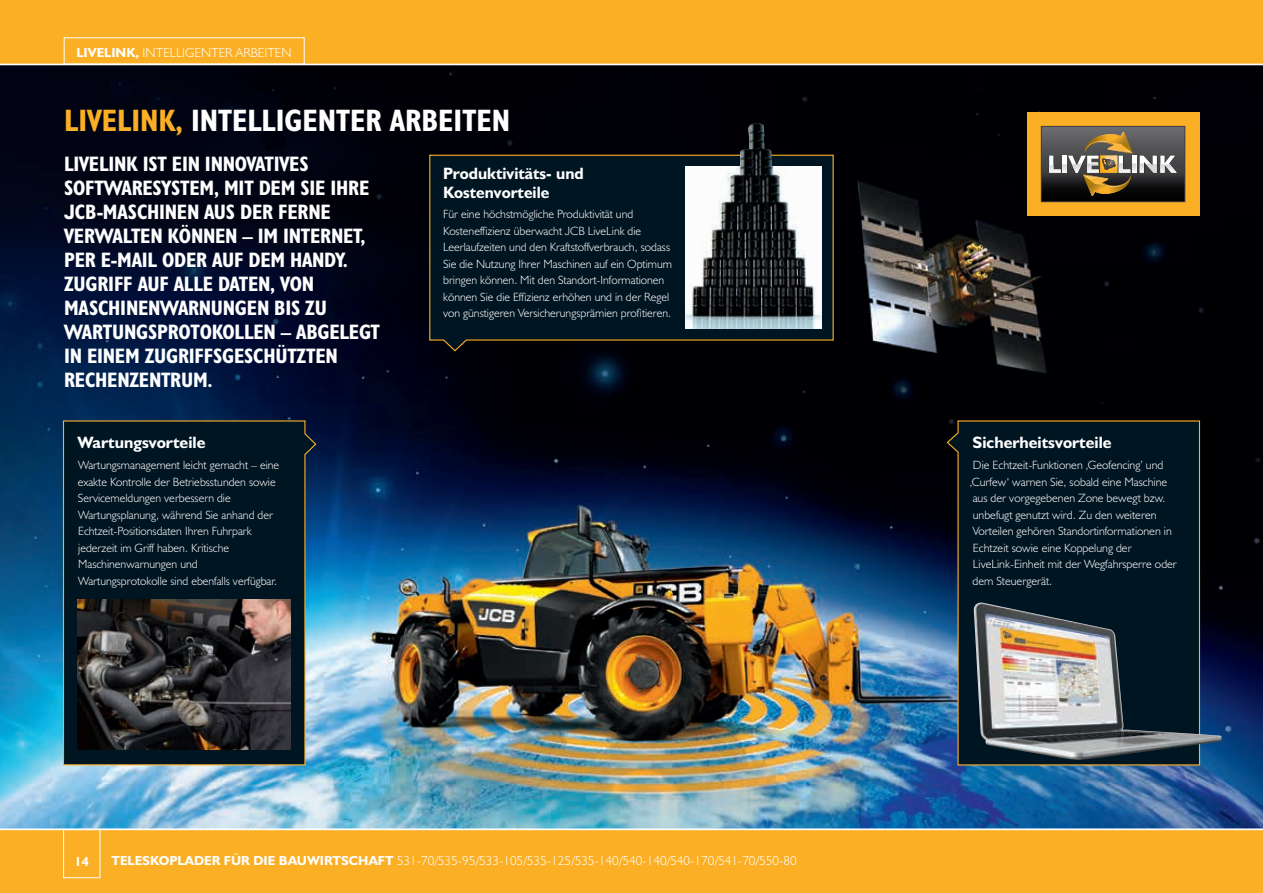
<style>
.page{position:relative;width:1263px;height:893px;background:#fff}
.page>*{position:absolute;margin:0;border:0;box-sizing:border-box;transform-origin:0 0}
.t1{font:31.2px "JCB Bold Condensed";color:#fff}
.t2{font:21px/24px "JCB Bold Condensed";letter-spacing:-.01em;color:#fff}
.t3{font:16.5px/18.8px "JCB Bold";color:#fff}
.t4{font:13.2px "JCB Light";color:#fff}
.t5{font:13.2px "JCB Bold";color:#fff}
.t6{font:12px/16.5px "JCB Light";color:#fff}
.s1{font-family:"JCB Bold"}
.s2{color:#fbaf25}
</style>
<div class="page">
<img style="left:0;top:65px;width:1263px;height:764px">
<svg style="left:62px;top:420px;width:255px;height:346px;background:#0b222e"></svg>
<svg style="left:946px;top:420px;width:254px;height:346px;background:#071b27"></svg>
<img style="left:77px;top:600px;width:213px;height:149px">
<img style="left:974px;top:603px;width:248px;height:157px">
<svg style="left:429px;top:154px;width:405px;height:198px;background:#05161f"></svg>
<img style="left:685px;top:166px;width:137px;height:163px">
<img style="left:693px;top:123px;width:119px;height:192px">
<div style="left:0;top:0;width:1263px;height:64px;background:#fbaf25"></div>
<div style="left:0;top:829px;width:1263px;height:64px;background:#fbaf25"></div>
<hr style="left:0;top:829px;width:1263px;height:1px;background:#fff">
<div style="left:63px;top:829px;width:37px;height:49px;border:1px solid #fff"></div>
<div style="left:1027px;top:112px;width:172px;height:104px;background:#fbaf25"></div>
<svg style="left:1041px;top:126px;width:144px;height:76px;background:#5c564b"></svg>
<p class="t4" style="left:77px;top:44px;width:217px"><span class="s1">LIVELINK,</span> INTELLIGENTER ARBEITEN</p>
<h1 class="t1" style="left:64px;top:101px;width:152px"><span class="s2">LIVELINK,</span> INTELLIGENTER</h1>
<h1 class="t1" style="left:390px;top:101px;width:16px">ARBEITEN</h1>
<h2 class="t2" style="left:64px;top:152px;width:152px">LIVELINK ISTEIN INNOVATIVES<br>SOFTWARESYSTEM</h2>
<h2 class="t2" style="left:214px;top:176px;width:58px">, MIT DEM</h2>
<h2 class="t2" style="left:300px;top:176px;width:48px">SIE IHRE</h2>
<h2 class="t2" style="left:64px;top:200px;width:65px">JCB-MASCHINEN</h2>
<h2 class="t2" style="left:204px;top:200px;width:48px">AUS DER</h2>
<h2 class="t2" style="left:278px;top:200px;width:21px">FERNE</h2>
<h2 class="t2" style="left:64px;top:224px;width:12px">VERWALTEN</h2>
<h2 class="t2" style="left:168px;top:224px;width:13px">KÖNNEN</h2>
<h2 class="t2" style="left:242px;top:224px;width:58px">– IM INTERNET</h2>
<h2 class="t2" style="left:360px;top:224px;width:7px">,</h2>
<h2 class="t2" style="left:64px;top:248px;width:12px">PER</h2>
<h2 class="t2" style="left:101px;top:248px;width:74px">E-MAIL ODER</h2>
<h2 class="t2" style="left:212px;top:248px;width:49px">AUF DEM</h2>
<h2 class="t2" style="left:290px;top:248px;width:24px">HANDY</h2>
<h2 class="t2" style="left:343px;top:248px;width:7px">.</h2>
<h2 class="t2" style="left:64px;top:272px;width:20px">ZUGRIFF</h2>
<h2 class="t2" style="left:138px;top:272px;width:47px">AUF ALLE</h2>
<h2 class="t2" style="left:218px;top:272px;width:23px">DATEN</h2>
<h2 class="t2" style="left:270px;top:272px;width:23px">, VON</h2>
<h2 class="t2" style="left:64px;top:296px;width:27px">MASCHINENWARNUNGEN</h2>
<h2 class="t2" style="left:274px;top:296px;width:43px">BIS ZU</h2>
<h2 class="t2" style="left:64px;top:320px;width:30px">WARTUNGSPROTOKOLLEN</h2>
<h2 class="t2" style="left:281px;top:320px;width:27px">– ABGELEGT</h2>
<h2 class="t2" style="left:64px;top:344px;width:34px">IN EINEM</h2>
<h2 class="t2" style="left:145px;top:344px;width:12px">ZUGRIFFSGESCHÜTZTEN</h2>
<h2 class="t2" style="left:64px;top:368px;width:23px">RECHENZENTRUM</h2>
<h2 class="t2" style="left:208px;top:368px;width:7px">.</h2>
<h3 class="t3" style="left:77px;top:433px;width:130px">Wartungsvorteile</h3>
<p class="t6" style="left:78px;top:457px;width:203px">Wartungsmanagement leicht gemacht – eine exakte Kontrolle der Betriebsstunden sowie Servicemeldungen verbessern die Wartungsplanung, während Sie anhand der Echtzeit-Positionsdaten Ihren Fuhrpark jederzeit im Griff haben. Kritische Maschinenwarnungen und Wartungsprotokolle sind ebenfalls verfügbar.</p>
<h3 class="t3" style="left:443px;top:163px;width:142px">Produktivitäts- und<br>Kostenvorteile</h3>
<p class="t6" style="left:443px;top:206px;width:230px">Für eine höchstmögliche Produktivität und Kosteneffizienz überwacht JCB LiveLink die Leerlaufzeiten und den Kraftstoffverbrauch, sodass Sie die Nutzung Ihrer Maschinen auf ein Optimum bringen können. Mit den Standort-Informationen können Sie die Effizienz erhöhen und in der Regel von günstigeren Versicherungsprämien profitieren.</p>
<p class="t5" style="left:75px;top:853px;width:16px">14</p>
<p class="t4" style="left:112px;top:852px;width:687px"><span class="s1">TELESKOPLADER FÜR DIE BAUWIRTSCHAFT</span> 531-70/535-95/533-105/535-125/535-140/540-140/540-170/541-70/550-80</p>
<h3 class="t3" style="left:972px;top:433px;width:141px">Sicherheitsvorteile</h3>
<p class="t6" style="left:970px;top:457px;width:209px">Die Echtzeit-Funktionen ‚Geofencing’ und ‚Curfew‘ warnen Sie, sobald eine Maschine aus der vorgegebenen Zone bewegt bzw. unbefugt genutzt wird. Zu den weiteren Vorteilen gehören Standortinformationen in Echtzeit sowie eine Koppelung der LiveLink-Einheit mit der Wegfahrsperre oder dem Steuergerät.</p>
</div>
